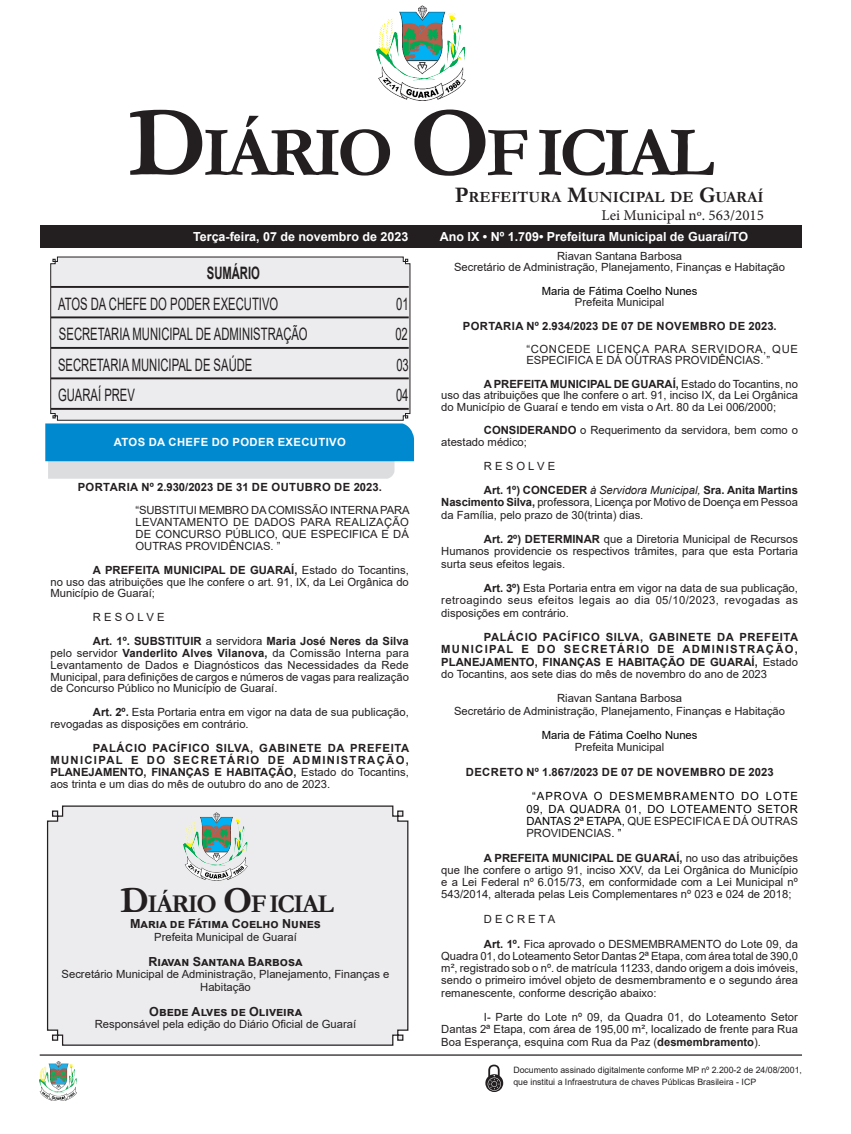
<style>
.page{position:relative;width:851px;height:1134px;background:#fff}
.page>*{position:absolute;margin:0;border:0;box-sizing:border-box;transform-origin:0 0}
.CORPO_DE_TEXTO{font:700 70.88px "Garamond";letter-spacing:-.06em;color:#231f20}
.CORPO_DE_TEXTO-2{font:700 25.88px "Garamond";letter-spacing:-.06em;color:#231f20}
.Nome_Secretário{font:17.12px "Arial";color:#231f20;scale:.66 1}
.Nome_Secretário-2{font:700 17.12px "Arial";color:#231f20;scale:.66 1}
.CORPO_DE_TEXTO-3{font:700 15.62px "Garamond";color:#231f20}
.t1{font:15px "Minion Pro";color:#231f20}
.t2{font:700 12.5px "Arial";color:#fff}
.Assinatura{font:700 12.5px "Arial";color:#231f20}
.CORPO_DE_TEXTO-4{font:11.25px/12.2px "Arial";color:#231f20;text-align:justify}
.CORPO_DE_TEXTO-5{font:700 11.25px/11.9px "Arial";letter-spacing:.005em;color:#231f20;text-align:justify}
.Assinatura-2{font:11.25px/12.5px "Arial";color:#231f20;text-align:center}
.EMENTA{font:11.25px/11.9px "Arial";color:#231f20;text-align:justify}
.TITULOS{font:700 11.25px "Arial";letter-spacing:.035em;color:#231f20}
.EMENTA-2{font:11.25px/12.2px "Arial";color:#000;text-align:justify}
.Assinatura-3{font:11.25px "Arial";color:#000}
.Chancela2{font:700 11.25px "Arial";letter-spacing:.035em;color:#fff}
.CORPO_DE_TEXTO-6{font:8.75px/12.5px "Arial";color:#231f20}
.s1{font-size:101.25px}
.s2{font-size:22.38px}
.s3{font-weight:700}
.s4{font-weight:400}
.s5{font-size:36.88px}
.s6{font-style:italic}
.s7{color:#231f20}
</style>
<div class="page">
<div style="left:40px;top:225px;width:761px;height:22px;background:#231f20"></div>
<hr style="left:40px;top:1054px;width:761px;height:2px;background:#231f20">
<img style="left:376px;top:5px;width:89px;height:95px">
<img style="left:40px;top:1061px;width:37px;height:39px">
<svg style="left:485px;top:1065px;width:18px;height:27px"></svg>
<div style="left:46px;top:805px;width:363px;height:241px;background:#ececee"></div>
<img style="left:183px;top:812px;width:64px;height:68px">
<svg style="left:50px;top:256px;width:360px;height:165px;background:#dddcde"></svg>
<svg style="left:45px;top:423px;width:369px;height:56px;background:#49a5d5"></svg>
<p class="CORPO_DE_TEXTO" style="left:128px;top:105px;width:587px"><span class="s1">D</span>IÁRIO <span class="s1">O</span>F ICIAL</p>
<p class="CORPO_DE_TEXTO-3" style="left:455px;top:186px;width:310px"><span class="s2">P</span>REFEITURA <span class="s2">M</span>UNICIPAL DE <span class="s2">G</span>UARAÍ</p>
<p class="t1" style="left:601px;top:205px;width:164px">Lei Municipal nº. 563/2015</p>
<p class="t2" style="left:193px;top:228px;width:217px">Terça-feira, 07 de novembro de 2023</p>
<p class="t2" style="left:439px;top:228px;width:310px">Ano IX • Nº 1.709• Prefeitura Municipal de Guaraí/TO</p>
<p class="Nome_Secretário-2" style="left:207px;top:261px;width:82px">SUMÁRIO</p>
<p class="Nome_Secretário" style="left:58px;top:292px;width:335px">ATOS DA CHEFE DO PODER EXECUTIVO</p>
<p class="Nome_Secretário" style="left:396px;top:292px;width:20px">01</p>
<p class="Nome_Secretário" style="left:59px;top:322px;width:378px">SECRETARIA MUNICIPAL DE ADMINISTRAÇÃO</p>
<p class="Nome_Secretário" style="left:395px;top:322px;width:20px">02</p>
<p class="Nome_Secretário" style="left:58px;top:353px;width:296px">SECRETARIA MUNICIPAL DE SAÚDE</p>
<p class="Nome_Secretário" style="left:396px;top:353px;width:20px">03</p>
<p class="Nome_Secretário" style="left:58px;top:383px;width:118px">GUARAÍ PREV</p>
<p class="Nome_Secretário" style="left:396px;top:383px;width:20px">04</p>
<p class="Chancela2" style="left:114px;top:435px;width:233px">ATOS DA CHEFE DO PODER EXECUTIVO</p>
<p class="TITULOS" style="left:78px;top:479px;width:305px">PORTARIA Nº 2.930/2023 DE 31 DE OUTUBRO DE 2023.</p>
<p class="EMENTA" style="left:135px;top:504px;width:275px">“SUBSTITUI MEMBRO DA COMISSÃO INTERNA PARA LEVANTAMENTO DE DADOS PARA REALIZAÇÃO DE CONCURSO PÚBLICO, QUE ESPECIFICA E DÁ OUTRAS PROVIDÊNCIAS. ”</p>
<p class="CORPO_DE_TEXTO-4" style="left:50px;top:564px;width:360px;line-height:11.9px;text-indent:43px"><span class="s3">A PREFEITA MUNICIPAL DE GUARAÍ,</span> Estado do Tocantins, no uso das atribuições que lhe confere o art. 91, IX, da Lei Orgânica do Município de Guaraí;</p>
<p class="CORPO_DE_TEXTO-4" style="left:93px;top:611px;width:73px">R E S O L V E</p>
<p class="CORPO_DE_TEXTO-4" style="left:50px;top:635px;width:360px;line-height:11.9px;text-indent:43px"><span class="s3">Art. 1º. SUBSTITUIR</span> a servidora <span class="s3">Maria José Neres da Silva </span>pelo servidor <span class="s3">Vanderlito Alves Vilanova,</span> da Comissão Interna para Levantamento de Dados e Diagnósticos das Necessidades da Rede Municipal, para definições de cargos e números de vagas para realização de Concurso Público no Município de Guaraí.</p>
<p class="CORPO_DE_TEXTO-4" style="left:50px;top:706px;width:360px;line-height:11.9px;text-indent:43px"><span class="s3">Art. 2º.</span> Esta Portaria entra em vigor na data de sua publicação, revogadas as disposições em contrário.</p>
<p class="CORPO_DE_TEXTO-5" style="left:50px;top:742px;width:360px;text-indent:43px">PALÁCIO PACÍFICO SILVA, GABINETE DA PREFEITA MUNICIPAL E DO SECRETÁRIO DE ADMINISTRAÇÃO, PLANEJAMENTO, FINANÇAS E HABITAÇÃO, <span class="s4">Estado do Tocantins, aos trinta e um dias do mês de outubro do ano de 2023.</span></p>
<p class="CORPO_DE_TEXTO-2" style="left:120px;top:886px;width:215px"><span class="s5">D</span>IÁRIO <span class="s5">O</span>F ICIAL</p>
<p class="Assinatura" style="left:130px;top:915px;width:192px">Maria de Fátima Coelho Nunes</p>
<p class="Assinatura-2" style="left:154px;top:930px;width:144px">Prefeita Municipal de Guaraí</p>
<p class="Assinatura" style="left:148px;top:952px;width:155px">Riavan Santana Barbosa</p>
<p class="Assinatura-2" style="left:62px;top:968px;width:329px">Secretário Municipal de Administração, Planejamento, Finanças e<br>Habitação</p>
<p class="Assinatura" style="left:149px;top:1002px;width:154px">Obede Alves de Oliveira</p>
<p class="Assinatura-2" style="left:95px;top:1018px;width:263px">Responsável pela edição do Diário Oficial de Guaraí</p>
<p class="Assinatura-2" style="left:557px;top:250px;width:127px">Riavan Santana Barbosa</p>
<p class="Assinatura-2" style="left:454px;top:261px;width:332px">Secretário de Administração, Planejamento, Finanças e Habitação</p>
<p class="Assinatura-3" style="left:541px;top:283px;width:157px">Maria de Fátima Coelho Nunes</p>
<p class="Assinatura-2" style="left:574px;top:296px;width:91px">Prefeita Municipal</p>
<p class="TITULOS" style="left:462px;top:318px;width:315px">PORTARIA Nº 2.934/2023 DE 07 DE NOVEMBRO DE 2023.</p>
<p class="EMENTA" style="left:526px;top:343px;width:273px">“CONCEDE LICENÇA PARA SERVIDORA, QUE<br>ESPECIFICA E DÁ OUTRAS PROVIDÊNCIAS. ”</p>
<p class="CORPO_DE_TEXTO-4" style="left:441px;top:378px;width:358px;line-height:11.6px;text-indent:43px"><span class="s3">A PREFEITA MUNICIPAL DE GUARAÍ,</span> Estado do Tocantins, no uso das atribuições que lhe confere o art. 91, inciso IX, da Lei Orgânica do Município de Guaraí e tendo em vista o Art. 80 da Lei 006/2000;</p>
<p class="CORPO_DE_TEXTO-4" style="left:441px;top:424px;width:358px;line-height:11.6px;text-indent:43px"><span class="s3">CONSIDERANDO</span> o Requerimento da servidora, bem como o atestado médico;</p>
<p class="CORPO_DE_TEXTO-4" style="left:484px;top:460px;width:73px">R E S O L V E</p>
<p class="CORPO_DE_TEXTO-4" style="left:441px;top:484px;width:358px;text-indent:43px"><span class="s3">Art. 1º) CONCEDER</span> <span class="s6">à Servidora Municipal,</span> <span class="s3">Sra. Anita Martins Nascimento Silva,</span> professora, Licença por Motivo de Doença em Pessoa da Família, pelo prazo de 30(trinta) dias.</p>
<p class="CORPO_DE_TEXTO-4" style="left:441px;top:533px;width:358px;text-indent:43px"><span class="s3">Art. 2º) DETERMINAR</span> que a Diretoria Municipal de Recursos Humanos providencie os respectivos trâmites, para que esta Portaria surta seus efeitos legais.</p>
<p class="CORPO_DE_TEXTO-4" style="left:441px;top:582px;width:358px;text-indent:43px"><span class="s3">Art. 3º)</span> Esta Portaria entra em vigor na data de sua publicação, retroagindo seus efeitos legais ao dia 05/10/2023, revogadas as disposições em contrário.</p>
<p class="CORPO_DE_TEXTO-5" style="left:441px;top:631px;width:358px;line-height:12.2px;text-indent:43px">PALÁCIO PACÍFICO SILVA, GABINETE DA PREFEITA MUNICIPAL E DO SECRETÁRIO DE ADMINISTRAÇÃO, PLANEJAMENTO, FINANÇAS E HABITAÇÃO DE GUARAÍ, <span class="s4">Estado do Tocantins, aos sete dias do mês de novembro do ano de 2023</span></p>
<p class="Assinatura-2" style="left:557px;top:692px;width:127px">Riavan Santana Barbosa</p>
<p class="Assinatura-2" style="left:454px;top:704px;width:332px">Secretário de Administração, Planejamento, Finanças e Habitação</p>
<p class="Assinatura-3" style="left:541px;top:727px;width:157px">Maria de Fátima Coelho Nunes</p>
<p class="Assinatura-2" style="left:574px;top:741px;width:91px">Prefeita Municipal</p>
<p class="TITULOS" style="left:466px;top:764px;width:309px">DECRETO Nº 1.867/2023 DE 07 DE NOVEMBRO DE 2023</p>
<p class="EMENTA-2" style="left:526px;top:790px;width:273px;text-indent:6px">“APROVA O DESMEMBRAMENTO DO LOTE 09, DA QUADRA 01, DO LOTEAMENTO SETOR DANTAS 2ª ETAPA, <span class="s7">QUE ESPECIFICA E DÁ OUTRAS PROVIDENCIAS</span>. ”</p>
<p class="CORPO_DE_TEXTO-4" style="left:441px;top:852px;width:358px;text-indent:43px"><span class="s3">A PREFEITA MUNICIPAL DE GUARAÍ,</span> no uso das atribuições que lhe confere o artigo 91, inciso XXV, da Lei Orgânica do Município e a Lei Federal nº 6.015/73, em conformidade com a Lei Municipal nº 543/2014, alterada pelas Leis Complementares nº 023 e 024 de 2018;</p>
<p class="CORPO_DE_TEXTO-4" style="left:484px;top:913px;width:73px">D E C R E T A</p>
<p class="CORPO_DE_TEXTO-4" style="left:441px;top:937px;width:358px;text-indent:43px"><span class="s3">Art. 1º.</span> Fica aprovado o DESMEMBRAMENTO do Lote 09, da Quadra 01, do Loteamento Setor Dantas 2ª Etapa, com área total de 390,0 m², registrado sob o nº. de matrícula 11233, dando origem a dois imóveis, sendo o primeiro imóvel objeto de desmembramento e o segundo área remanescente, conforme descrição abaixo:</p>
<p class="CORPO_DE_TEXTO-4" style="left:441px;top:1011px;width:358px;text-indent:43px">I- Parte do Lote nº 09, da Quadra 01, do Loteamento Setor Dantas 2ª Etapa, com área de 195,00 m², localizado de frente para Rua Boa Esperança, esquina com Rua da Paz (<span class="s3">desmembramento</span>).</p>
<p class="CORPO_DE_TEXTO-6" style="left:513px;top:1063px;width:290px">Documento assinado digitalmente conforme MP nº 2.200-2 de 24/08/2001, que institui a Infraestrutura de chaves Públicas Brasileira - ICP</p>
</div>
